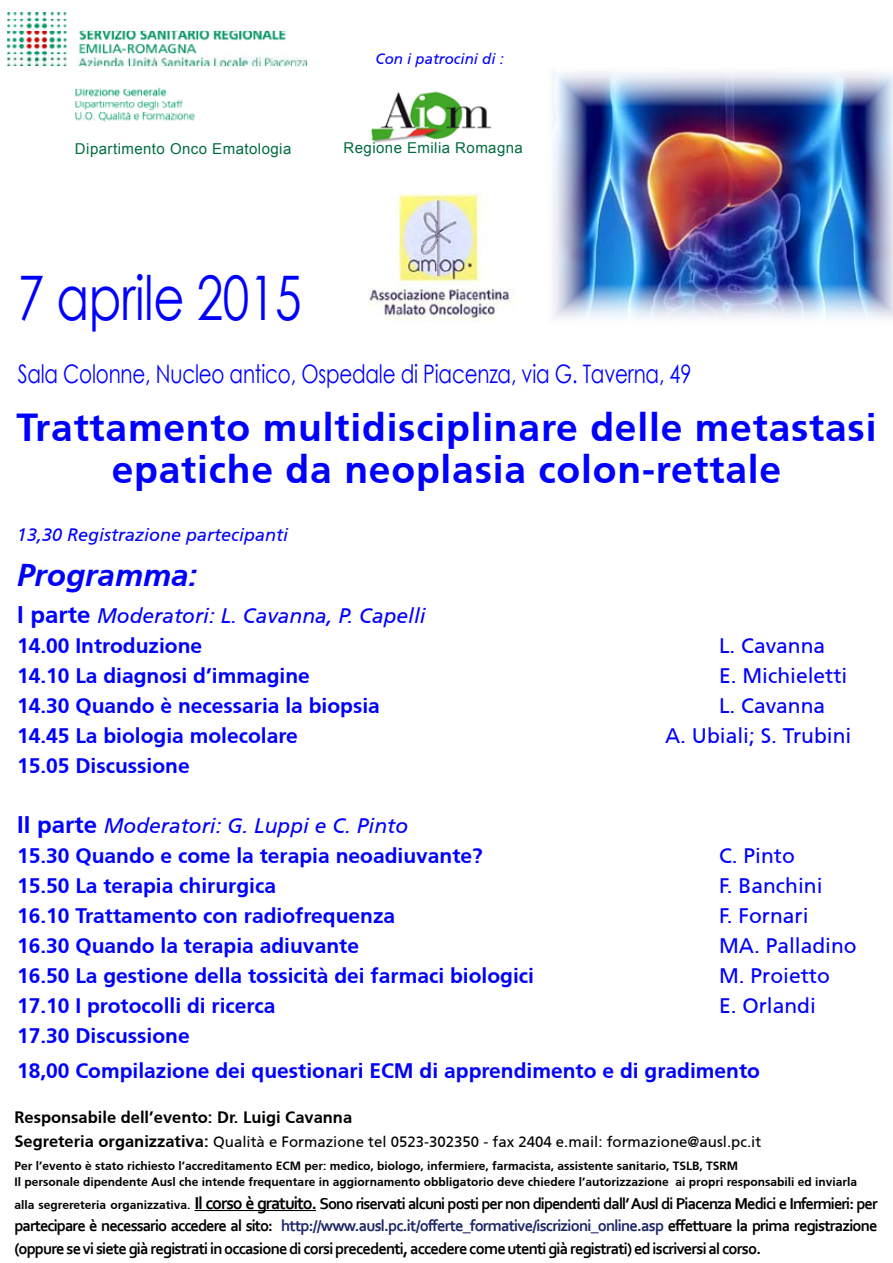
<style>
.page{position:relative;width:893px;height:1263px;background:#fff}
.page>*{position:absolute;margin:0;border:0;box-sizing:border-box;transform-origin:0 0}
.t1{font:61.5px "Century Gothic";letter-spacing:-.01em;color:#00f;scale:.78 1}
.t2{font:700 39px/42px "Articulate";letter-spacing:.02em;color:#00f;text-align:center}
.t3{font:italic 700 31.5px "Articulate";color:#00f}
.t4{font:25.5px "Century Gothic";letter-spacing:-.01em;color:#00f;scale:.78 1}
.t5{font:700 21px/30px "Articulate";color:#00f}
.t6{font:21px "Articulate";color:#00f}
.t7{font:italic 21px/30px "Articulate";color:#00f}
.t8{font:italic 18px "Articulate";color:#00f}
.t9{font:700 16.5px/22.5px "Corbel";letter-spacing:-.05em;color:#000;text-align:justify}
.t10{font:700 16.5px "Articulate";color:#000}
.t11{font:15px "Articulate";color:#000}
.t12{font:15px "Arial";letter-spacing:.03em;color:#006d3d}
.t13{font:italic 15px "Articulate";color:#00f}
.t14{font:700 12px/16.5px "Articulate";color:#000}
.s1{font-weight:700;font-style:normal;font-size:24px}
.s2{font-weight:700;font-style:normal}
.s3{font-size:24px}
.s4{font-weight:400;font-style:italic}
.s5{font-weight:700;font-size:16.5px}
.s6{font-family:"Articulate";font-size:12px}
.s7{font-size:18px}
.s8{color:#1f2868}
</style>
<div class="page">
<hr style="left:195px;top:1210px;width:121px;height:1px;background:#000">
<img style="left:7px;top:13px;width:302px;height:109px">
<img style="left:553px;top:72px;width:340px;height:246px">
<img style="left:370px;top:91px;width:121px;height:45px">
<div style="left:299px;top:136px;width:225px;height:26px;border:2px solid #fff"></div>
<img style="left:369px;top:193px;width:145px;height:128px">
<p class="t12" style="left:75px;top:139px;width:218px">Dipartimento Onco Ematologia</p>
<p class="t13" style="left:376px;top:50px;width:130px">Con i patrocini di :</p>
<p class="t12" style="left:343px;top:138px;width:181px">Regione Emilia Romagna</p>
<h1 class="t1" style="left:18px;top:255px;width:366px">7 aprile 2015</h1>
<p class="t4" style="left:18px;top:356px;width:865px">Sala Colonne, Nucleo antico, Ospedale di Piacenza, via G. Taverna, 49</p>
<h2 class="t2" style="left:16px;top:406px;width:862px">Trattamento multidisciplinare delle metastasi epatiche da neoplasia colon-rettale</h2>
<p class="t8" style="left:17px;top:524px;width:273px">13,30 Registrazione partecipanti</p>
<h3 class="t3" style="left:17px;top:556px;width:182px">Programma:</h3>
<p class="t7" style="left:17px;top:601px;width:410px"><span class="s1">I parte</span> Moderatori: L. Cavanna, P. Capelli<br><span class="s2">14.00 Introduzione</span></p>
<p class="t6" style="left:719px;top:633px;width:108px">L. Cavanna</p>
<p class="t5" style="left:17px;top:661px;width:294px">14.10 La diagnosi d’immagine</p>
<p class="t6" style="left:719px;top:663px;width:130px">E. Michieletti</p>
<p class="t5" style="left:17px;top:691px;width:364px">14.30 Quando è necessaria la biopsia</p>
<p class="t6" style="left:719px;top:693px;width:108px">L. Cavanna</p>
<p class="t5" style="left:17px;top:721px;width:282px">14.45 La biologia molecolare</p>
<p class="t6" style="left:665px;top:723px;width:188px">A. Ubiali; S. Trubini</p>
<p class="t5" style="left:17px;top:751px;width:174px">15.05 Discussione</p>
<p class="t5" style="left:17px;top:811px;width:467px"><span class="s3">II parte</span> <span class="s4">Moderatori: G. Luppi e C. Pinto<br></span>15.30 Quando e come la terapia neoadiuvante?</p>
<p class="t6" style="left:719px;top:843px;width:77px">C. Pinto</p>
<p class="t5" style="left:17px;top:871px;width:261px">15.50 La terapia chirurgica</p>
<p class="t6" style="left:719px;top:873px;width:105px">F. Banchini</p>
<p class="t5" style="left:17px;top:901px;width:380px">16.10 Trattamento con radiofrequenza</p>
<p class="t6" style="left:719px;top:903px;width:91px">F. Fornari</p>
<p class="t5" style="left:17px;top:931px;width:343px">16.30 Quando la terapia adiuvante</p>
<p class="t6" style="left:719px;top:933px;width:139px">MA. Palladino</p>
<p class="t5" style="left:17px;top:961px;width:518px">16.50 La gestione della tossicità dei farmaci biologici</p>
<p class="t6" style="left:719px;top:963px;width:112px">M. Proietto</p>
<p class="t5" style="left:17px;top:991px;width:260px">17.10 I protocolli di ricerca</p>
<p class="t6" style="left:719px;top:993px;width:98px">E. Orlandi</p>
<p class="t5" style="left:17px;top:1018px;width:744px;line-height:34.5px">17.30 Discussione<br>18,00 Compilazione dei questionari ECM di apprendimento e di gradimento</p>
<p class="t10" style="left:14px;top:1108px;width:339px">Responsabile dell’evento: Dr. Luigi Cavanna</p>
<p class="t11" style="left:14px;top:1133px;width:748px"><span class="s5">Segreteria organizzativa:</span> Qualità e Formazione tel 0523-302350 - fax 2404 e.mail: formazione@ausl.pc.it</p>
<p class="t14" style="left:14px;top:1157px;width:844px">Per l’evento è stato richiesto l’accreditamento ECM per: medico, biologo, infermiere, farmacista, assistente sanitario, TSLB, TSRM<br>Il personale dipendente Ausl che intende frequentare in aggiornamento obbligatorio deve chiedere l’autorizzazione ai propri responsabili ed inviarla</p>
<p class="t9" style="left:14px;top:1192px;width:865px"><span class="s6">alla segrereteria organizzativa.</span> <span class="s7">Il corso è gratuito.</span> Sono riservati alcuni posti per non dipendenti dall’ Ausl di Piacenza Medici e Infermieri: per partecipare è necessario accedere al sito: <span class="s8">http://www.ausl.pc.it/offerte_formative/iscrizioni_online.asp</span> effettuare la prima registrazione (oppure se vi siete già registrati in occasione di corsi precedenti, accedere come utenti già registrati) ed iscriversi al corso.</p>
</div>
